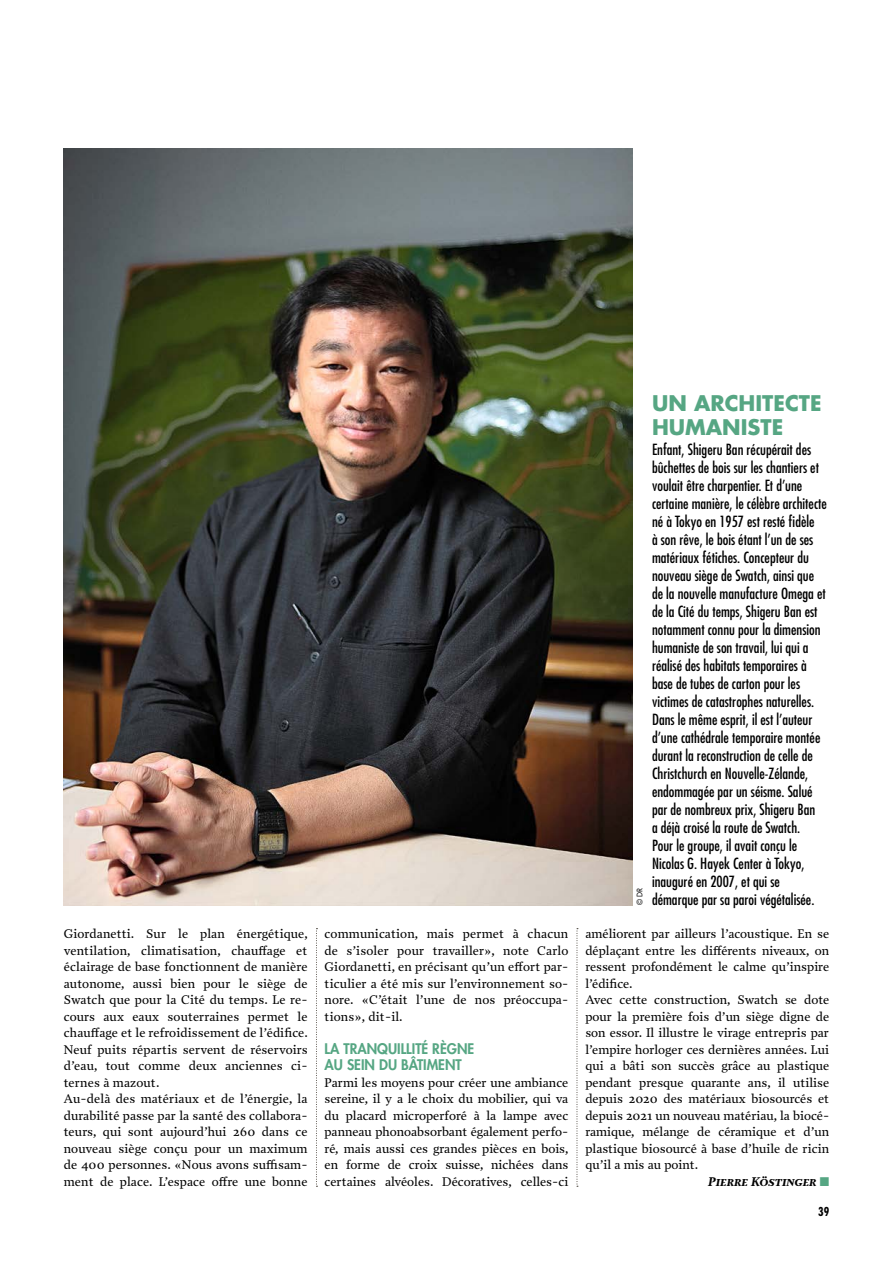
<style>
.page{position:relative;width:893px;height:1263px;background:#fff}
.page>*{position:absolute;margin:0;border:0;box-sizing:border-box;transform-origin:0 0}
.ENC_titre_x21{font:700 21px/24px "Futura Std";color:#56a683}
.ENC_texte_de_base_x2{font:condensed 15px/18px "Futura Std";color:#000}
.TP_intertitre_x09{font:800 14.25px "Futura Std";color:#56a683}
.TP_texte_de_base_let{font:12.75px/16.5px "Prensa";color:#000;text-align:justify}
.TP_signature_x07{font:12.75px "Prensa Bold Italic SC";color:#000}
.TP_folio{font:700 condensed 12px "Futura Std";color:#000;scale:.94 1}
.t1{font:7.5px "Futura Std";color:#000}
.s1{color:#56a683}
</style>
<div class="page">
<img style="left:64px;top:149px;width:569px;height:756px">
<svg style="left:577px;top:928px;width:1px;height:259px"></svg>
<svg style="left:316px;top:928px;width:1px;height:259px"></svg>
<p class="TP_texte_de_base_let" style="left:64px;top:926px;width:246px">Giordanetti. Sur le plan énergétique, ventilation, climatisation, chauffage et éclairage de base fonctionnent de manière autonome, aussi bien pour le siège de Swatch que pour la Cité du temps. Le re&shy;cours aux eaux souterraines permet le chauffage et le refroidissement de l’édifice.<br>Neuf puits répartis servent de réservoirs d’eau, tout comme deux anciennes ci&shy;ternes à mazout.</p>
<p class="TP_texte_de_base_let" style="left:64px;top:1091px;width:245px">Au-delà des matériaux et de l’énergie, la durabilité passe par la santé des collabora&shy;teurs, qui sont aujourd’hui 260 dans ce nouveau siège conçu pour un maximum de 400 personnes. «Nous avons suffisam&shy;ment de place. L’espace offre une bonne</p>
<p class="TP_texte_de_base_let" style="left:325px;top:926px;width:245px">communication, mais permet à chacun de s’isoler pour travailler», note Carlo Giordanetti, en précisant qu’un effort par&shy;ticulier a été mis sur l’environnement so&shy;nore. «C’était l’une de nos préoccupa&shy;tions», dit-il.</p>
<p class="TP_intertitre_x09" style="left:325px;top:1039px;width:151px">LA TRANQUILLITÉ RÈGNE</p>
<p class="TP_intertitre_x09" style="left:325px;top:1056px;width:139px">AU SEIN DU BÂTIMENT</p>
<p class="TP_texte_de_base_let" style="left:325px;top:1074px;width:246px">Parmi les moyens pour créer une ambiance sereine, il y a le choix du mobilier, qui va du placard microperforé à la lampe avec panneau phonoabsorbant également perfo&shy;ré, mais aussi ces grandes pièces en bois, en forme de croix suisse, nichées dans certaines alvéoles. Décoratives, celles-ci</p>
<p class="ENC_titre_x21" style="left:652px;top:391px;width:171px">UN ARCHITECTE<br>HUMANISTE</p>
<p class="ENC_texte_de_base_x2" style="left:652px;top:441px;width:176px">Enfant, Shigeru Ban récupérait des bûchettes de bois sur les chantiers et voulait être charpentier. Et d’une certaine manière, le célèbre architecte né à Tokyo en 1957 est resté fidèle<br>à son rêve, le bois étant l’un de ses matériaux fétiches. Concepteur du nouveau siège de Swatch, ainsi que de la nouvelle manufacture Omega et de la Cité du temps, Shigeru Ban est notamment connu pour la dimension humaniste de son travail, lui qui a réalisé des habitats temporaires à base de tubes de carton pour les victimes de catastrophes naturelles.<br>Dans le même esprit, il est l’auteur d’une cathédrale temporaire montée durant la reconstruction de celle de Christchurch en Nouvelle-Zélande, endommagée par un séisme. Salué par de nombreux prix, Shigeru Ban<br>a déjà croisé la route de Swatch.<br>Pour le groupe, il avait conçu le Nicolas G. Hayek Center à Tokyo, inauguré en 2007, et qui se</p>
<p class="t1" style="left:635px;top:905px;width:19px;rotate:-90deg">© DR</p>
<p class="ENC_texte_de_base_x2" style="left:652px;top:891px;width:164px">démarque par sa paroi végétalisée.</p>
<p class="TP_texte_de_base_let" style="left:585px;top:926px;width:245px">améliorent par ailleurs l’acoustique. En se déplaçant entre les différents niveaux, on ressent profondément le calme qu’inspire l’édifice.</p>
<p class="TP_texte_de_base_let" style="left:585px;top:992px;width:245px">Avec cette construction, Swatch se dote pour la première fois d’un siège digne de son essor. Il illustre le virage entrepris par l’empire horloger ces dernières années. Lui qui a bâti son succès grâce au plastique pendant presque quarante ans, il utilise depuis 2020 des matériaux biosourcés et depuis 2021 un nouveau matériau, la biocé&shy;ramique, mélange de céramique et d’un plastique biosourcé à base d’huile de ricin qu’il a mis au point.</p>
<p class="TP_signature_x07" style="left:708px;top:1174px;width:123px">Pierre Köstinger <span class="s1">■</span></p>
<p class="TP_folio" style="left:818px;top:1204px;width:13px">39</p>
</div>
